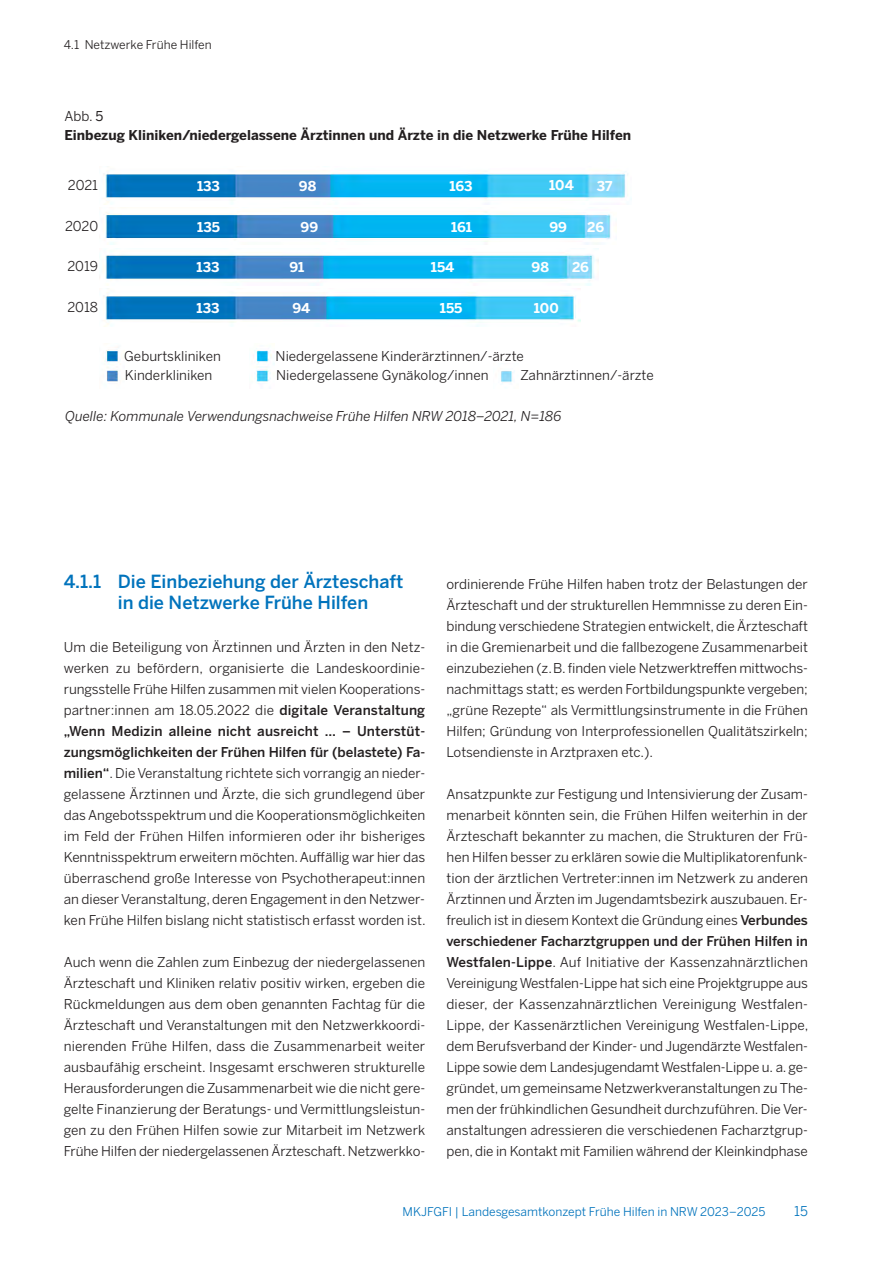
<style>
.page{position:relative;width:893px;height:1263px;background:#fff}
.page>*{position:absolute;margin:0;border:0;box-sizing:border-box;transform-origin:0 0}
.t1{font:500 18px/21px "Benton Sans";color:#0073bc}
.t2{font:13.5px/21px "Benton Sans";color:#231f20;text-align:justify}
.t3{font:700 13.5px/19.5px "Benton Sans";color:#231f20}
.t4{font:italic 13.5px "Benton Sans";color:#231f20}
.t5{font:700 13.5px "Benton Sans";color:#fff}
.t6{font:13.5px "Benton Sans";color:#0073bc}
.t7{font:12px "Benton Sans";color:#0073bc}
.t8{font:12px "Benton Sans";color:#231f20}
.s1{font-weight:400}
.s2{font-weight:500}
</style>
<div class="page">
<img style="left:103px;top:170px;width:525px;height:35px">
<img style="left:99px;top:211px;width:512px;height:34px">
<img style="left:99px;top:254px;width:500px;height:32px">
<img style="left:103px;top:292px;width:477px;height:35px">
<img style="left:105px;top:350px;width:14px;height:32px">
<img style="left:253px;top:350px;width:22px;height:32px">
<img style="left:501px;top:371px;width:14px;height:12px">
<p class="t8" style="left:64px;top:38px;width:149px">4.1 Netzwerke Frühe Hilfen</p>
<p class="t3" style="left:64px;top:106px;width:568px"><span class="s1">Abb.</span> <span class="s1">5<br></span>Einbezug Kliniken/niedergelassene Ärztinnen und Ärzte in die Netzwerke Frühe Hilfen</p>
<p class="t2" style="left:68px;top:175px;width:32px">2021</p>
<p class="t5" style="left:197px;top:178px;width:25px">133</p>
<p class="t5" style="left:299px;top:178px;width:19px">98</p>
<p class="t5" style="left:449px;top:178px;width:25px">163</p>
<p class="t5" style="left:549px;top:178px;width:26px">104</p>
<p class="t5" style="left:597px;top:178px;width:17px">37</p>
<p class="t5" style="left:197px;top:219px;width:24px">135</p>
<p class="t5" style="left:301px;top:219px;width:19px">99</p>
<p class="t5" style="left:451px;top:219px;width:23px">161</p>
<p class="t5" style="left:549px;top:219px;width:19px">99</p>
<p class="t5" style="left:587px;top:219px;width:19px">26</p>
<p class="t5" style="left:196px;top:259px;width:25px">133</p>
<p class="t5" style="left:289px;top:259px;width:17px">91</p>
<p class="t5" style="left:431px;top:259px;width:25px">154</p>
<p class="t5" style="left:531px;top:259px;width:19px">98</p>
<p class="t5" style="left:572px;top:259px;width:19px">26</p>
<p class="t5" style="left:196px;top:301px;width:25px">133</p>
<p class="t5" style="left:292px;top:301px;width:19px">94</p>
<p class="t5" style="left:440px;top:301px;width:24px">155</p>
<p class="t5" style="left:534px;top:300px;width:26px">100</p>
<p class="t2" style="left:65px;top:215px;width:35px">2020</p>
<p class="t2" style="left:67px;top:256px;width:32px">2019</p>
<p class="t2" style="left:68px;top:297px;width:32px">2018</p>
<p class="t2" style="left:124px;top:346px;width:98px">Geburtskliniken</p>
<p class="t2" style="left:125px;top:365px;width:89px">Kinderkliniken</p>
<p class="t2" style="left:276px;top:346px;width:250px">Niedergelassene Kinderärztinnen/-ärzte</p>
<p class="t2" style="left:276px;top:365px;width:214px">Niedergelassene Gynäkolog/innen</p>
<p class="t2" style="left:520px;top:365px;width:135px">Zahnärztinnen/-ärzte</p>
<p class="t4" style="left:65px;top:408px;width:498px">Quelle: Kommunale Verwendungsnachweise Frühe Hilfen NRW 2018–2021, N=186</p>
<h1 class="t1" style="left:118px;top:571px;width:287px;text-indent:-54px">4.1.1 Die Einbeziehung der Ärzteschaft in die Netzwerke Frühe Hilfen</h1>
<p class="t2" style="left:64px;top:637px;width:363px">Um die Beteiligung von Ärztinnen und Ärzten in den Netz&shy;werken zu befördern, organisierte die Landeskoordinie&shy;rungsstelle Frühe Hilfen zusammen mit vielen Kooperations&shy;partner:innen am 18.05.2022 die <span class="s2">digitale Veranstaltung „Wenn Medizin alleine nicht ausreicht … – Unterstüt&shy;zungsmöglichkeiten der Frühen Hilfen für (belastete) Fa&shy;milien“</span>. Die Veranstaltung richtete sich vorrangig an nieder&shy;gelassene Ärztinnen und Ärzte, die sich grundlegend über das Angebotsspektrum und die Kooperationsmöglichkeiten im Feld der Frühen Hilfen informieren oder ihr bisheriges Kenntnisspektrum erweitern möchten. Auffällig war hier das überraschend große Interesse von Psychotherapeut:innen an dieser Veranstaltung, deren Engagement in den Netzwer&shy;ken Frühe Hilfen bislang nicht statistisch erfasst worden ist.</p>
<p class="t2" style="left:64px;top:952px;width:363px">Auch wenn die Zahlen zum Einbezug der niedergelassenen Ärzteschaft und Kliniken relativ positiv wirken, ergeben die Rückmeldungen aus dem oben genannten Fachtag für die Ärzteschaft und Veranstaltungen mit den Netzwerkkoordi&shy;nierenden Frühe Hilfen, dass die Zusammenarbeit weiter ausbaufähig erscheint. Insgesamt erschweren strukturelle Herausforderungen die Zusammenarbeit wie die nicht gere&shy;gelte Finanzierung der Beratungs- und Vermittlungsleistun&shy;gen zu den Frühen Hilfen sowie zur Mitarbeit im Netzwerk Frühe Hilfen der niedergelassenen Ärzteschaft. Netzwerkko-</p>
<p class="t2" style="left:446px;top:574px;width:363px">ordinierende Frühe Hilfen haben trotz der Belastungen der Ärzteschaft und der strukturellen Hemmnisse zu deren Ein&shy;bindung verschiedene Strategien entwickelt, die Ärzteschaft in die Gremienarbeit und die fallbezogene Zusammenarbeit einzubeziehen (z. B. finden viele Netzwerktreffen mittwochs&shy;nachmittags statt; es werden Fortbildungspunkte vergeben; „grüne Rezepte“ als Vermittlungsinstrumente in die Frühen Hilfen; Gründung von Interprofessionellen Qualitätszirkeln; Lotsendienste in Arztpraxen etc.).</p>
<p class="t2" style="left:446px;top:784px;width:363px">Ansatzpunkte zur Festigung und Intensivierung der Zusam&shy;menarbeit könnten sein, die Frühen Hilfen weiterhin in der Ärzteschaft bekannter zu machen, die Strukturen der Frü&shy;hen Hilfen besser zu erklären sowie die Multiplikatorenfunk&shy;tion der ärztlichen Vertreter:innen im Netzwerk zu anderen Ärztinnen und Ärzten im Jugendamtsbezirk auszubauen. Er&shy;freulich ist in diesem Kontext die Gründung eines <span class="s2">Verbundes verschiedener Facharztgruppen und der Frühen Hilfen in Westfalen-Lippe</span>. Auf Initiative der Kassenzahnärztlichen Vereinigung Westfalen-Lippe hat sich eine Projektgruppe aus dieser, der Kassenzahnärztlichen Vereinigung Westfalen-Lippe, der Kassenärztlichen Vereinigung Westfalen-Lippe, dem Berufsverband der Kinder- und Jugendärzte Westfalen-Lippe sowie dem Landesjugendamt Westfalen-Lippe u. a. ge&shy;gründet, um gemeinsame Netzwerkveranstaltungen zu The&shy;men der frühkindlichen Gesundheit durchzuführen. Die Ver&shy;anstaltungen adressieren die verschiedenen Facharztgrup&shy;pen, die in Kontakt mit Familien während der Kleinkindphase</p>
<p class="t7" style="left:403px;top:1205px;width:364px">MKJFGFI | Landesgesamtkonzept Frühe Hilfen in NRW 2023–2025</p>
<p class="t6" style="left:794px;top:1203px;width:15px">15</p>
</div>
